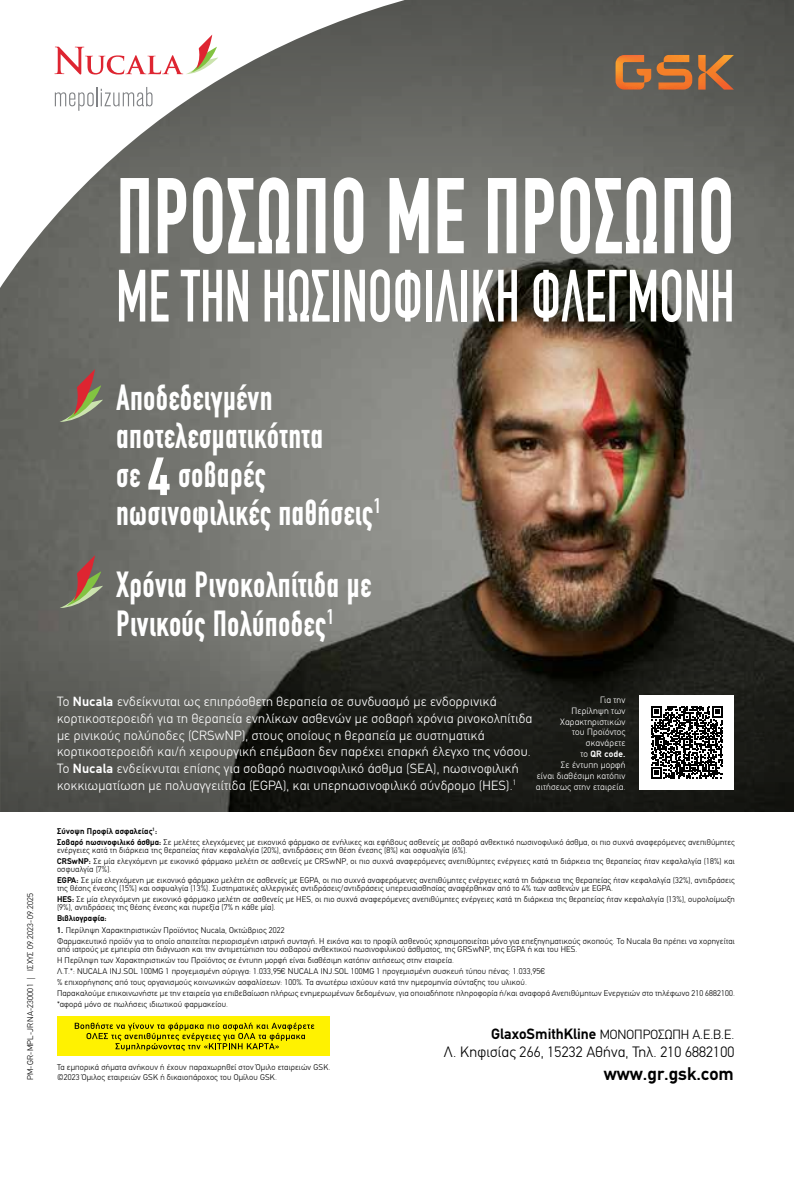
<style>
.page{position:relative;width:794px;height:1191px;background:#fff}
.page>*{position:absolute;margin:0;border:0;box-sizing:border-box;transform-origin:0 0}
.t1{font:700 107.98px "PF Din Text Compressed";color:#fff;scale:.8 1}
.t2{font:500 74.2px "PF Din Text Compressed";color:#fff;scale:.8 1}
.t3{font:700 36.57px/38.5px "PF Din Text Compressed";letter-spacing:.01em;color:#fff;scale:.9 1}
.t4{font:700 18.38px "PF Din Text";color:#000}
.t5{font:300 15.05px "PF Din Text";letter-spacing:.01em;color:#000}
.t6{font:300 13.47px/16.6px "PF Din Text";letter-spacing:.02em;color:#fff}
.t7{font:300 13.47px "PF Din Text";color:#000}
.t8{font:300 9.28px/10.8px "PF Din Text";letter-spacing:.02em;color:#fff;text-align:right}
.t9{font:300 8.4px/11px "PF Din Text";letter-spacing:.02em;color:#000}
.t10{font:700 8.4px "PF Din Text";letter-spacing:.02em;color:#000}
.s1{font-size:54.07px}
.s2{font-weight:700}
.s3{font-weight:700;font-size:15.05px}
</style>
<div class="page">
<img style="left:0;top:199px;width:794px;height:444px">
<svg style="left:0;top:643px;width:794px;height:169px;background:#31312d"></svg>
<div style="left:639px;top:694px;width:95px;height:95px;background:#fff"></div>
<svg style="left:651px;top:706px;width:72px;height:72px"></svg>
<div style="left:0;top:0;width:794px;height:199px;background:linear-gradient(to bottom,#4e4f4b,#6e6f6a)"></div>
<svg style="left:0;top:0;width:574px;height:509px;background:#84827c"></svg>
<div style="left:57px;top:1016px;width:272px;height:39px;background:#fff200"></div>
<svg style="left:75px;top:1022px;width:239px;height:29px"></svg>
<svg style="left:59px;top:369px;width:44px;height:53px;background:#806f5e"></svg>
<svg style="left:59px;top:555px;width:44px;height:53px;background:#7f6e5d"></svg>
<svg style="left:55px;top:87px;width:97px;height:24px"></svg>
<svg style="left:54px;top:35px;width:164px;height:40px"></svg>
<svg style="left:698px;top:55px;width:36px;height:35px"></svg>
<svg style="left:615px;top:55px;width:77px;height:35px;background:#a86d40"></svg>
<h1 class="t1" style="left:116px;top:153px;width:775px">ΠΡΟΣΩΠΟ ΜΕ ΠΡΟΣΩΠΟ</h1>
<h2 class="t2" style="left:116px;top:253px;width:775px">ΜΕ ΤΗΝ ΗΩΣΙΝΟΦΙΛΙΚΗ ΦΛΕΓΜΟΝΗ</h2>
<h3 class="t3" style="left:116px;top:377px;width:297px">Aποδεδειγμένη αποτελεσματικότητα<br>σε <span class="s1">4</span> σοβαρές ηωσινοφιλικές παθήσεις<sup>1</sup></h3>
<h3 class="t3" style="left:116px;top:565px;width:285px">Χρόνια Ρινοκολπίτιδα με<br>Ρινικούς Πολύποδες<sup>1</sup></h3>
<p class="t9" style="left:25px;top:1080px;width:189px;rotate:-90deg">PM-GR-MPL-JRNA-230001 | ΙΣΧΥΣ 09.2023-09.2025</p>
<p class="t8" style="left:536px;top:694px;width:91px">Για την<br>Περίληψη των<br>Χαρακτηριστικών<br>του Προϊόντος σκανάρετε<br>το <span class="s2">QR code.<br></span>Σε έντυπη μορφή<br>είναι διαθέσιμη κατόπιν αιτήσεως στην εταιρεία.</p>
<p class="t6" style="left:57px;top:693px;width:477px">Το <span class="s2">Nucala</span> ενδείκνυται ως επιπρόσθετη θεραπεία σε συνδυασμό με ενδορρινικά κορτικοστεροειδή για τη θεραπεία ενηλίκων ασθενών με σοβαρή χρόνια ρινοκολπίτιδα με ρινικούς πολύποδες (CRSwNP), στους οποίους η θεραπεία με συστηματικά κορτικοστεροειδή και/ή χειρουργική επέμβαση δεν παρέχει επαρκή έλεγχο της νόσου.<br>Το <span class="s2">Nucala</span> ενδείκνυται επίσης για σοβαρό ηωσινοφιλικό άσθμα (SEA), ηωσινοφιλική κοκκιωματίωση με πολυαγγειίτιδα (EGPA), και υπερηωσινοφιλικό σύνδρομο (HES).<sup>1</sup></p>
<p class="t9" style="left:57px;top:825px;width:679px"><span class="s2">Σύνοψη Προφίλ ασφαλείας</span><sup>1</sup><span class="s2">:<br>Σοβαρό ηωσινοφιλικό άσθμα:</span> Σε μελέτες ελεγχόμενες με εικονικό φάρμακο σε ενήλικες και εφήβους ασθενείς με σοβαρό ανθεκτικό ηωσινοφιλικό άσθμα, οι πιο συχνά αναφερόμενες ανεπιθύμητες</p>
<p class="t9" style="left:57px;top:844px;width:679px">ενέργειες κατά τη διάρκεια της θεραπείας ήταν κεφαλαλγία (20%), αντιδράσεις στη θέση ένεσης (8%) και οσφυαλγία (6%).<br><span class="s2">CRSwNP:</span> Σε μία ελεγχόμενη με εικονικό φάρμακο μελέτη σε ασθενείς με CRSwNP, οι πιο συχνά αναφερόμενες ανεπιθύμητες ενέργειες κατά τη διάρκεια της θεραπείας ήταν κεφαλαλγία (18%) και</p>
<p class="t9" style="left:57px;top:863px;width:679px">οσφυαλγία (7%).<br><span class="s2">EGPA:</span> Σε μία ελεγχόμενη με εικονικό φάρμακο μελέτη σε ασθενείς με EGPA, οι πιο συχνά αναφερόμενες ανεπιθύμητες ενέργειες κατά τη διάρκεια της θεραπείας ήταν κεφαλαλγία (32%), αντιδράσεις</p>
<p class="t9" style="left:57px;top:883px;width:679px">της θέσης ένεσης (15%) και οσφυαλγία (13%). Συστηματικές αλλεργικές αντιδράσεις/αντιδράσεις υπερευαισθησίας αναφέρθηκαν από το 4% των ασθενών με EGPA.<br><span class="s2">HES:</span> Σε μία ελεγχόμενη με εικονικό φάρμακο μελέτη σε ασθενείς με HES, οι πιο συχνά αναφερόμενες ανεπιθύμητες ενέργειες κατά τη διάρκεια της θεραπείας ήταν κεφαλαλγία (13%), ουρολοίμωξη</p>
<p class="t9" style="left:57px;top:902px;width:220px">(9%), αντιδράσεις της θέσης ένεσης και πυρεξία (7% η κάθε μία).</p>
<p class="t10" style="left:57px;top:913px;width:51px">Βιβλιογραφία:</p>
<p class="t9" style="left:57px;top:924px;width:679px"><span class="s2">1.</span> Περίληψη Χαρακτηριστικών Προϊόντος Nucala, Οκτώβριος 2022<br>Φαρμακευτικό προϊόν για το οποίο απαιτείται περιορισμένη ιατρική συνταγή. Η εικόνα και το προφίλ ασθενούς χρησιμοποιείται μόνο για επεξηγηματικούς σκοπούς. Το Νucala θα πρέπει να χορηγείται</p>
<p class="t9" style="left:57px;top:943px;width:679px">από ιατρούς με εμπειρία στη διάγνωση και την αντιμετώπιση του σοβαρού ανθεκτικού ηωσινοφιλικού άσθματος, της GRSwNP, της EGPA ή και του HES.<br>Η Περίληψη των Χαρακτηριστικών του Προϊόντος σε έντυπη μορφή είναι διαθέσιμη κατόπιν αιτήσεως στην εταιρεία.<br>Λ.Τ.*: NUCALA INJ.SOL 100MG 1 προγεμισμένη σύριγγα: 1.033,95€ NUCALA INJ.SOL 100MG 1 προγεμισμένη συσκευή τύπου πένας: 1.033,95€<br>% επιχορήγησης από τους οργανισμούς κοινωνικών ασφαλίσεων: 100%. Τα ανωτέρω ισχύουν κατά την ημερομηνία σύνταξης του υλικού.<br>Παρακαλούμε επικοινωνήστε με την εταιρεία για επιβεβαίωση πλήρως ενημερωμένων δεδομένων, για οποιαδήποτε πληροφορία ή/και αναφορά Ανεπιθύμητων Ενεργειών στο τηλέφωνο 210 6882100. *αφορά μόνο σε πωλήσεις ιδιωτικού φαρμακείου.</p>
<p class="t9" style="left:57px;top:1062px;width:275px;line-height:10px">Τα εμπορικά σήματα ανήκουν ή έχουν παραχωρηθεί στον Όμιλο εταιρειών GSK. ©2023 Όμιλος εταιρειών GSK ή δικαιοπάροχος του Ομίλου GSK.</p>
<h3 class="t7" style="left:491px;top:1026px;width:245px"><span class="s3">GlaxoSmithKline</span> ΜΟΝΟΠΡΟΣΩΠΗ Α.Ε.Β.Ε.</h3>
<h3 class="t5" style="left:444px;top:1043px;width:292px">Λ. Κηφισίας 266, 15232 Αθήνα, Τηλ. 210 6882100</h3>
<h3 class="t4" style="left:603px;top:1063px;width:132px">www.gr.gsk.com</h3>
</div>
